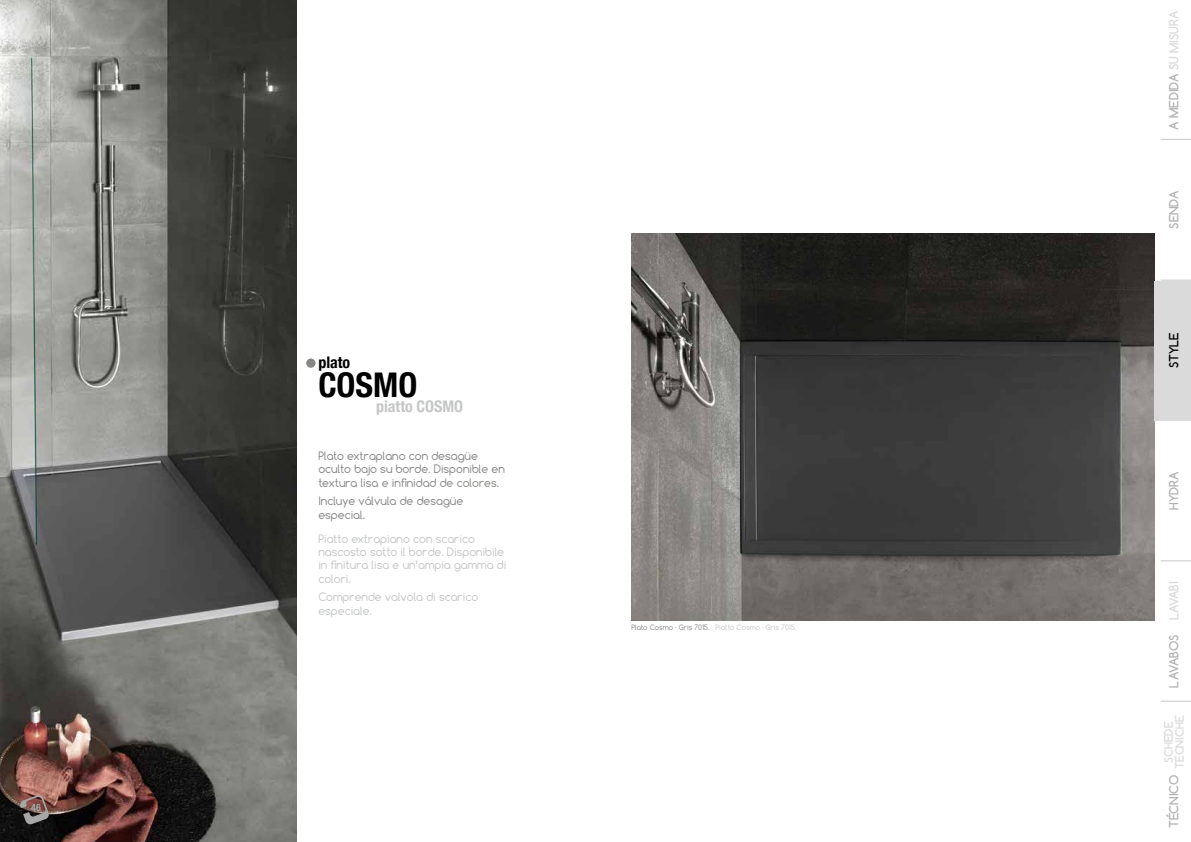
<style>
.page{position:relative;width:1191px;height:842px;background:#fff}
.page>*{position:absolute;margin:0;border:0;box-sizing:border-box;transform-origin:0 0}
.t1{font:700 condensed 34px "Helvetica Neue LT";color:#000}
.t2{font:700 condensed 16px "Helvetica Neue LT";color:#c5c6c6}
.t3{font:700 condensed 16px "Helvetica Neue LT";color:#000}
.t4{font:700 12px "Comfortaa";color:#b1b2b3}
.t5{font:700 12px "Comfortaa";color:#dadada}
.t6{font:700 12px "Comfortaa";color:#000}
.t7{font:11px/13.2px "Comfortaa";color:#c5c6c6}
.t8{font:11px/13.2px "Comfortaa";color:#878786}
.t9{font:700 11px/11px "Comfortaa";color:#dadada;text-align:center}
.t10{font:700 condensed 10px "Helvetica Neue LT";color:#a7a7a8}
.t11{font:7px "Comfortaa";color:#c5c6c6}
.t12{font:7px "Comfortaa";color:#878786}
.s1{color:#b1b2b3}
</style>
<div class="page">
<div style="left:306px;top:358px;width:9px;height:10px;background:#878786;border-radius:50%"></div>
<img style="left:631px;top:234px;width:524px;height:387px">
<img style="left:0;top:0;width:296px;height:842px">
<hr style="left:1160px;top:560px;width:31px;height:1px;background:#c5c6c6">
<hr style="left:1160px;top:280px;width:31px;height:1px;background:#c5c6c6">
<hr style="left:1160px;top:701px;width:31px;height:1px;background:#c5c6c6">
<hr style="left:1160px;top:420px;width:31px;height:1px;background:#c5c6c6">
<div style="left:1155px;top:281px;width:36px;height:139px;background:#dadada"></div>
<hr style="left:1160px;top:139px;width:31px;height:1px;background:#c5c6c6">
<svg style="left:19px;top:794px;width:30px;height:31px"></svg>
<p class="t10" style="left:31px;top:801px;width:11px">46</p>
<h2 class="t3" style="left:318px;top:352px;width:33px">plato</h2>
<h1 class="t1" style="left:318px;top:365px;width:100px">COSMO</h1>
<h2 class="t2" style="left:376px;top:397px;width:89px">piatto COSMO</h2>
<p class="t8" style="left:318px;top:449px;width:188px">Plato extraplano con desagüe oculto bajo su borde. Disponible en textura lisa e infinidad de colores.</p>
<p class="t8" style="left:318px;top:495px;width:146px">Incluye válvula de desagüe especial.</p>
<p class="t7" style="left:318px;top:532px;width:189px">Piatto extrapiano con scarico nascosto sotto il borde. Disponibile in finitura lisa e un’ampia gamma di colori.</p>
<p class="t7" style="left:318px;top:590px;width:161px">Comprende valvola di scarico especiale.</p>
<p class="t12" style="left:631px;top:623px;width:80px">Plato Cosmo · Gris 7015.</p>
<p class="t11" style="left:715px;top:623px;width:82px">Piatto Cosmo · Gris 7015.</p>
<p class="t5" style="left:1166px;top:130px;width:121px;rotate:-90deg"><span class="s1">A MEDIDA</span> SU MISURA</p>
<p class="t4" style="left:1166px;top:229px;width:39px;rotate:-90deg">SENDA</p>
<p class="t6" style="left:1166px;top:368px;width:38px;rotate:-90deg">STYLE</p>
<p class="t4" style="left:1166px;top:510px;width:40px;rotate:-90deg">HYDRA</p>
<p class="t5" style="left:1166px;top:620px;width:41px;rotate:-90deg">LAVABI</p>
<p class="t4" style="left:1166px;top:687px;width:54px;rotate:-90deg">LAVABOS</p>
<p class="t9" style="left:1163px;top:769px;width:55px;rotate:-90deg">SCHEDE<br>TECNICHE</p>
<p class="t4" style="left:1166px;top:828px;width:55px;rotate:-90deg">TÉCNICO</p>
</div>
